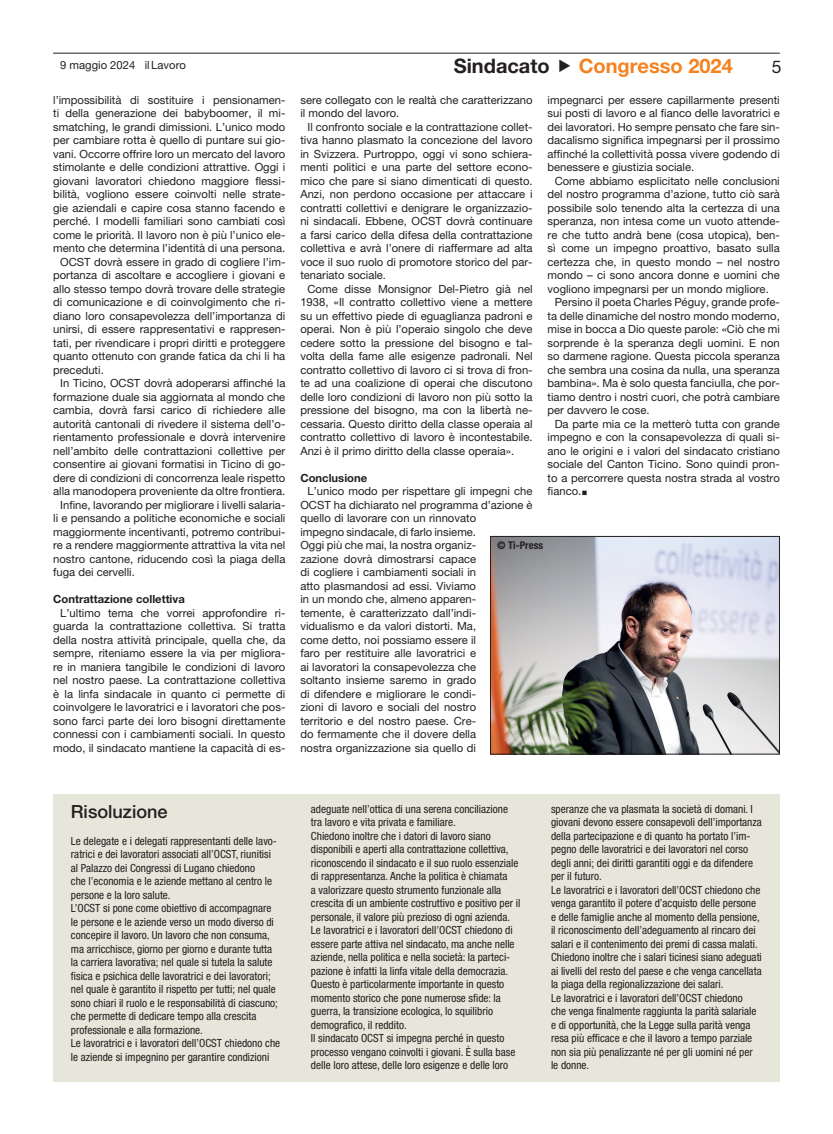
<style>
.page{position:relative;width:833px;height:1134px;background:#fff}
.page>*{position:absolute;margin:0;border:0;box-sizing:border-box;transform-origin:0 0}
.Testatina{font:700 20px "Helvetica Neue LT Pro";color:#f58220}
.Testatina-2{font:700 20px "Helvetica Neue LT Pro";color:#231f20}
.Titolo_boxini_grigi{font:500 18.12px "Helvetica Neue LT Pro";color:#231f20}
.t1{font:17.5px "Helvetica Neue LT Pro";color:#231f20}
.t2{font:11.25px/13.5px "Helvetica Neue LT Pro";color:#231f20;text-align:justify}
.testo_boxini_grigi{font:condensed 11.25px/13.5px "Helvetica Neue LT Pro";color:#231f20}
.Titolini_dentro_articolo{font:700 11.25px "Helvetica Neue LT Pro";color:#231f20}
.t3{font:700 condensed 10.62px "Helvetica Neue LT Pro";color:#231f20}
</style>
<div class="page">
<hr style="left:53px;top:53px;width:727px;height:1px;background:#231f20">
<div style="left:53px;top:794px;width:726px;height:287px;background:#e7e6da"></div>
<img style="left:492px;top:538px;width:285px;height:214px">
<div style="left:490px;top:536px;width:289px;height:218px;border:1px solid #231f20"></div>
<p class="t2" style="left:60px;top:58px;width:127px">9 maggio 2024 il Lavoro</p>
<p class="Testatina-2" style="left:454px;top:54px;width:97px">Sindacato</p>
<p class="Testatina" style="left:578px;top:54px;width:156px">Congresso 2024</p>
<h3 class="t1" style="left:772px;top:56px;width:11px">5</h3>
<p class="t2" style="left:53px;top:93px;width:234px">l’impossibilità di sostituire i pensionamen&shy;ti della generazione dei babyboomer, il mi&shy;smatching, le grandi dimissioni. L’unico modo per cambiare rotta è quello di puntare sui gio&shy;vani. Occorre offrire loro un mercato del lavoro stimolante e delle condizioni attrattive. Oggi i giovani lavoratori chiedono maggiore flessi&shy;bilità, vogliono essere coinvolti nelle strate&shy;gie aziendali e capire cosa stanno facendo e perché. I modelli familiari sono cambiati così come le priorità. Il lavoro non è più l’unico ele&shy;mento che determina l’identità di una persona.</p>
<p class="t2" style="left:53px;top:255px;width:234px;text-indent:7px">OCST dovrà essere in grado di cogliere l’im&shy;portanza di ascoltare e accogliere i giovani e allo stesso tempo dovrà trovare delle strategie di comunicazione e di coinvolgimento che ri&shy;diano loro consapevolezza dell’importanza di unirsi, di essere rappresentativi e rappresen&shy;tati, per rivendicare i propri diritti e proteggere quanto ottenuto con grande fatica da chi li ha preceduti.</p>
<p class="t2" style="left:53px;top:376px;width:234px;text-indent:7px">In Ticino, OCST dovrà adoperarsi affinché la formazione duale sia aggiornata al mondo che cambia, dovrà farsi carico di richiedere alle autorità cantonali di rivedere il sistema dell’o&shy;rientamento professionale e dovrà intervenire nell’ambito delle contrattazioni collettive per consentire ai giovani formatisi in Ticino di go&shy;dere di condizioni di concorrenza leale rispetto alla manodopera proveniente da oltre frontiera.</p>
<p class="t2" style="left:53px;top:498px;width:234px;text-indent:7px">Infine, lavorando per migliorare i livelli salaria&shy;li e pensando a politiche economiche e sociali maggiormente incentivanti, potremo contribui&shy;re a rendere maggiormente attrattiva la vita nel nostro cantone, riducendo così la piaga della fuga dei cervelli.</p>
<p class="Titolini_dentro_articolo" style="left:53px;top:592px;width:133px">Contrattazione collettiva</p>
<p class="t2" style="left:53px;top:606px;width:234px;text-indent:7px">L’ultimo tema che vorrei approfondire ri&shy;guarda la contrattazione collettiva. Si tratta della nostra attività principale, quella che, da sempre, riteniamo essere la via per migliora&shy;re in maniera tangibile le condizioni di lavoro nel nostro paese. La contrattazione collettiva è la linfa sindacale in quanto ci permette di coinvolgere le lavoratrici e i lavoratori che pos&shy;sono farci parte dei loro bisogni direttamente connessi con i cambiamenti sociali. In questo modo, il sindacato mantiene la capacità di es-</p>
<p class="t2" style="left:300px;top:93px;width:234px">sere collegato con le realtà che caratterizzano il mondo del lavoro.</p>
<p class="t2" style="left:300px;top:120px;width:234px;text-indent:7px">Il confronto sociale e la contrattazione collet&shy;tiva hanno plasmato la concezione del lavoro in Svizzera. Purtroppo, oggi vi sono schiera&shy;menti politici e una parte del settore econo&shy;mico che pare si siano dimenticati di questo.<br>Anzi, non perdono occasione per attaccare i contratti collettivi e denigrare le organizzazio&shy;ni sindacali. Ebbene, OCST dovrà continuare a farsi carico della difesa della contrattazione collettiva e avrà l’onere di riaffermare ad alta voce il suo ruolo di promotore storico del par&shy;tenariato sociale.</p>
<p class="t2" style="left:300px;top:282px;width:234px;text-indent:7px">Come disse Monsignor Del-Pietro già nel 1938, «Il contratto collettivo viene a mettere su un effettivo piede di eguaglianza padroni e operai. Non è più l’operaio singolo che deve cedere sotto la pressione del bisogno e tal&shy;volta della fame alle esigenze padronali. Nel contratto collettivo di lavoro ci si trova di fron&shy;te ad una coalizione di operai che discutono delle loro condizioni di lavoro non più sotto la pressione del bisogno, ma con la libertà ne&shy;cessaria. Questo diritto della classe operaia al contratto collettivo di lavoro è incontestabile.<br>Anzi è il primo diritto della classe operaia».</p>
<p class="Titolini_dentro_articolo" style="left:300px;top:471px;width:68px">Conclusione</p>
<p class="t2" style="left:300px;top:484px;width:234px;text-align:left;text-indent:7px">L’unico modo per rispettare gli impegni che OCST ha dichiarato nel programma d’azione è quello di lavorare con un rinnovato<br>impegno sindacale, di farlo insieme.<br>Oggi più che mai, la nostra organiz-<br>zazione dovrà dimostrarsi capace<br>di cogliere i cambiamenti sociali in<br>atto plasmandosi ad essi. Viviamo<br>in un mondo che, almeno apparen-<br>temente, è caratterizzato dall’indi&shy;vidualismo e da valori distorti. Ma,<br>come detto, noi possiamo essere il<br>faro per restituire alle lavoratrici e<br>ai lavoratori la consapevolezza che<br>soltanto insieme saremo in grado<br>di difendere e migliorare le condi-<br>zioni di lavoro e sociali del nostro<br>territorio e del nostro paese. Cre-<br>do fermamente che il dovere della<br>nostra organizzazione sia quello di</p>
<p class="t2" style="left:547px;top:93px;width:234px">impegnarci per essere capillarmente presenti sui posti di lavoro e al fianco delle lavoratrici e dei lavoratori. Ho sempre pensato che fare sin&shy;dacalismo significa impegnarsi per il prossimo affinché la collettività possa vivere godendo di benessere e giustizia sociale.</p>
<p class="t2" style="left:547px;top:174px;width:234px;text-indent:7px">Come abbiamo esplicitato nelle conclusioni del nostro programma d’azione, tutto ciò sarà possibile solo tenendo alta la certezza di una speranza, non intesa come un vuoto attende&shy;re che tutto andrà bene (cosa utopica), ben&shy;sì come un impegno proattivo, basato sulla certezza che, in questo mondo – nel nostro mondo – ci sono ancora donne e uomini che vogliono impegnarsi per un mondo migliore.</p>
<p class="t2" style="left:547px;top:295px;width:234px;text-indent:7px">Persino il poeta Charles Péguy, grande profe&shy;ta delle dinamiche del nostro mondo moderno, mise in bocca a Dio queste parole: «Ciò che mi sorprende è la speranza degli uomini. E non so darmene ragione. Questa piccola speranza che sembra una cosina da nulla, una speranza bambina». Ma è solo questa fanciulla, che por&shy;tiamo dentro i nostri cuori, che potrà cambiare per davvero le cose.</p>
<p class="t2" style="left:547px;top:417px;width:234px;text-indent:7px">Da parte mia ce la metterò tutta con grande impegno e con la consapevolezza di quali si&shy;ano le origini e i valori del sindacato cristiano sociale del Canton Ticino. Sono quindi pron&shy;to a percorrere questa nostra strada al vostro fianco.○</p>
<p class="t3" style="left:497px;top:539px;width:47px">© Ti-Press</p>
<p class="Titolo_boxini_grigi" style="left:71px;top:800px;width:98px">Risoluzione</p>
<p class="testo_boxini_grigi" style="left:71px;top:834px;width:207px">Le delegate e i delegati rappresentanti delle lavo&shy;ratrici e dei lavoratori associati all’OCST, riunitisi al Palazzo dei Congressi di Lugano chiedono<br>che l’economia e le aziende mettano al centro le persone e la loro salute.</p>
<p class="testo_boxini_grigi" style="left:71px;top:901px;width:208px">L’OCST si pone come obiettivo di accompagnare le persone e le aziende verso un modo diverso di concepire il lavoro. Un lavoro che non consuma, ma arricchisce, giorno per giorno e durante tutta la carriera lavorativa; nel quale si tutela la salute fisica e psichica delle lavoratrici e dei lavoratori; nel quale è garantito il rispetto per tutti; nel quale sono chiari il ruolo e le responsabilità di ciascuno; che permette di dedicare tempo alla crescita professionale e alla formazione.</p>
<p class="testo_boxini_grigi" style="left:71px;top:1036px;width:211px">Le lavoratrici e i lavoratori dell’OCST chiedono che le aziende si impegnino per garantire condizioni</p>
<p class="testo_boxini_grigi" style="left:311px;top:802px;width:199px">adeguate nell’ottica di una serena conciliazione tra lavoro e vita privata e familiare.</p>
<p class="testo_boxini_grigi" style="left:311px;top:829px;width:211px">Chiedono inoltre che i datori di lavoro siano disponibili e aperti alla contrattazione collettiva, riconoscendo il sindacato e il suo ruolo essenziale di rappresentanza. Anche la politica è chiamata<br>a valorizzare questo strumento funzionale alla crescita di un ambiente costruttivo e positivo per il personale, il valore più prezioso di ogni azienda.</p>
<p class="testo_boxini_grigi" style="left:311px;top:923px;width:205px">Le lavoratrici e i lavoratori dell’OCST chiedono di essere parte attiva nel sindacato, ma anche nelle aziende, nella politica e nella società: la parteci&shy;pazione è infatti la linfa vitale della democrazia.<br>Questo è particolarmente importante in questo momento storico che pone numerose sfide: la guerra, la transizione ecologica, lo squilibrio demografico, il reddito.</p>
<p class="testo_boxini_grigi" style="left:311px;top:1031px;width:206px">Il sindacato OCST si impegna perché in questo processo vengano coinvolti i giovani. È sulla base delle loro attese, delle loro esigenze e delle loro</p>
<p class="testo_boxini_grigi" style="left:551px;top:802px;width:212px">speranze che va plasmata la società di domani. I giovani devono essere consapevoli dell’importanza della partecipazione e di quanto ha portato l’im&shy;pegno delle lavoratrici e dei lavoratori nel corso degli anni; dei diritti garantiti oggi e da difendere per il futuro.</p>
<p class="testo_boxini_grigi" style="left:551px;top:883px;width:212px">Le lavoratrici e i lavoratori dell’OCST chiedono che venga garantito il potere d’acquisto delle persone e delle famiglie anche al momento della pensione, il riconoscimento dell’adeguamento al rincaro dei salari e il contenimento dei premi di cassa malati.<br>Chiedono inoltre che i salari ticinesi siano adeguati ai livelli del resto del paese e che venga cancellata la piaga della regionalizzazione dei salari.</p>
<p class="testo_boxini_grigi" style="left:551px;top:991px;width:207px">Le lavoratrici e i lavoratori dell’OCST chiedono che venga finalmente raggiunta la parità salariale e di opportunità, che la Legge sulla parità venga resa più efficace e che il lavoro a tempo parziale non sia più penalizzante né per gli uomini né per le donne.</p>
</div>
